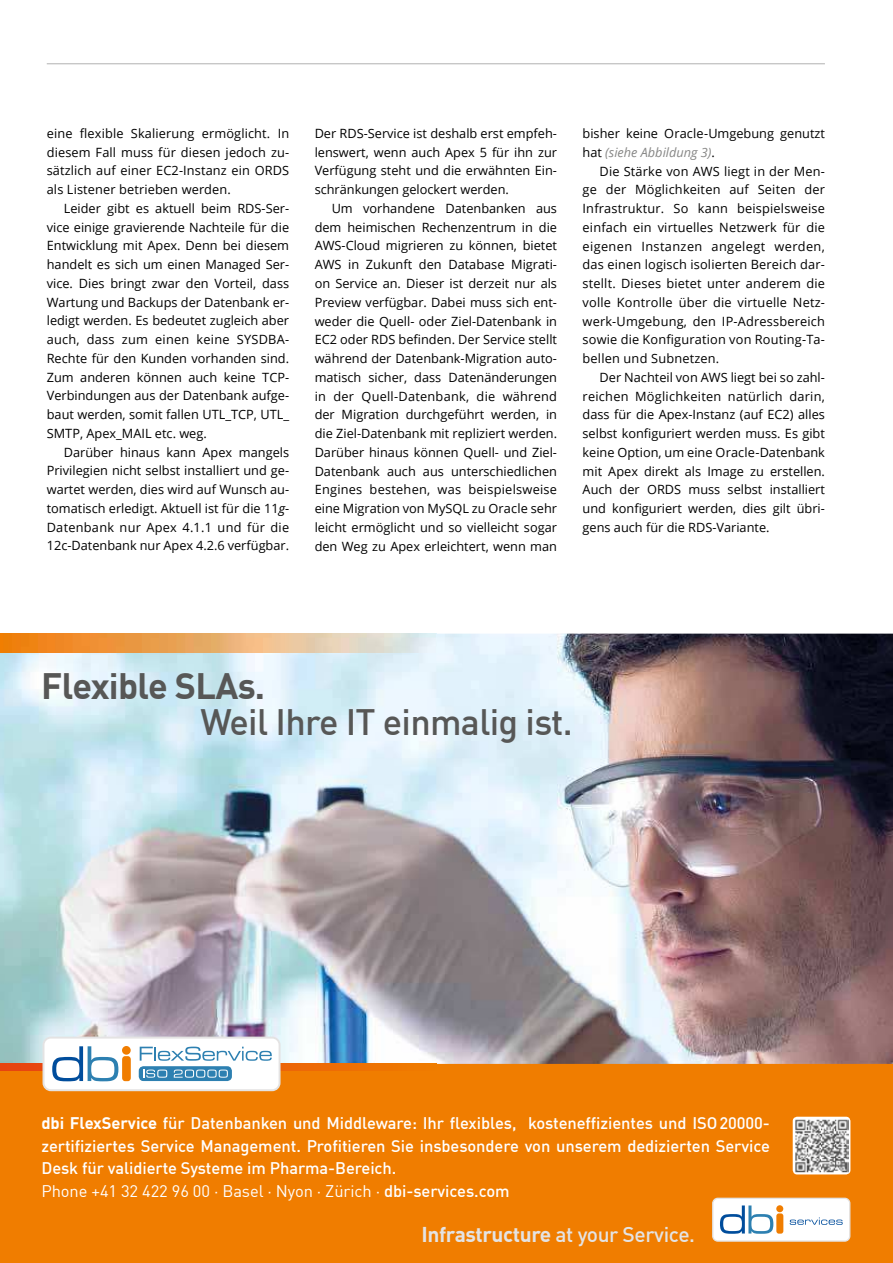
<style>
.page{position:relative;width:893px;height:1263px;background:#fff}
.page>*{position:absolute;margin:0;border:0;box-sizing:border-box;transform-origin:0 0}
.t1{font:500 36px "DIN Offc";letter-spacing:-.02em;color:#575756}
.t2{font:700 36px "DIN Offc";letter-spacing:-.02em;color:#575756}
.t3{font:700 21px "DIN Offc";letter-spacing:-.02em;color:#e4e3e3}
.t4{font:500 16.5px/22.5px "DIN Offc";letter-spacing:-.005em;color:#fff}
.t5{font:12.75px/18.8px "Open Sans";color:#000;text-align:justify}
.s1{font-style:italic}
.s2{font-style:italic;color:#878786}
.s3{font-weight:700}
.s4{font-weight:400}
.s5{font-weight:500}
</style>
<div class="page">
<hr style="left:47px;top:64px;width:778px;height:1px;background:#b2b2b2">
<div style="left:0;top:1064px;width:893px;height:199px;background:#f07d00"></div>
<img style="left:0;top:634px;width:893px;height:430px">
<svg style="left:0;top:1065px;width:370px;height:6px"></svg>
<img style="left:0;top:1064px;width:436px;height:1px">
<img style="left:0;top:634px;width:436px;height:19px">
<svg style="left:793px;top:1117px;width:57px;height:57px"></svg>
<img style="left:795px;top:1118px;width:54px;height:54px">
<svg style="left:712px;top:1198px;width:138px;height:44px;background:#e5ecf0"></svg>
<div style="left:776px;top:1205px;width:7px;height:7px;background:#f07d00;border-radius:50%"></div>
<div style="left:776px;top:1213px;width:7px;height:20px;background:#f07d00;border-radius:3px"></div>
<svg style="left:43px;top:1036px;width:238px;height:55px"></svg>
<div style="left:122px;top:1046px;width:9px;height:9px;background:#f07d00;border-radius:50%"></div>
<div style="left:122px;top:1056px;width:9px;height:25px;background:#f07d00;border-radius:3px"></div>
<p class="t5" style="left:47px;top:123px;width:244px">eine flexible Skalierung ermöglicht. In diesem Fall muss für diesen jedoch zu&shy;sätzlich auf einer EC2-Instanz ein ORDS als Listener betrieben werden.</p>
<p class="t5" style="left:47px;top:198px;width:244px;text-indent:17px">Leider gibt es aktuell beim RDS-Ser&shy;vice einige gravierende Nachteile für die Entwicklung mit Apex. Denn bei diesem handelt es sich um einen Managed Ser&shy;vice. Dies bringt zwar den Vorteil, dass Wartung und Backups der Datenbank er&shy;ledigt werden. Es bedeutet zugleich aber auch, dass zum einen keine SYSDBA-Rechte für den Kunden vorhanden sind.<br>Zum anderen können auch keine TCP-Verbindungen aus der Datenbank aufge&shy;baut werden, somit fallen UTL_TCP, UTL_ SMTP, Apex_MAIL etc. weg.</p>
<p class="t5" style="left:47px;top:442px;width:244px;text-indent:17px">Darüber hinaus kann Apex mangels Privilegien nicht selbst installiert und ge&shy;wartet werden, dies wird auf Wunsch au&shy;tomatisch erledigt. Aktuell ist für die 11<span class="s1">g</span>-Datenbank nur Apex 4.1.1 und für die 12c-Datenbank nur Apex 4.2.6 verfügbar.</p>
<p class="t5" style="left:315px;top:124px;width:244px">Der RDS-Service ist deshalb erst empfeh&shy;lenswert, wenn auch Apex 5 für ihn zur Verfügung steht und die erwähnten Ein&shy;schränkungen gelockert werden.</p>
<p class="t5" style="left:315px;top:199px;width:244px;text-indent:17px">Um vorhandene Datenbanken aus dem heimischen Rechenzentrum in die AWS-Cloud migrieren zu können, bietet AWS in Zukunft den Database Migrati&shy;on Service an. Dieser ist derzeit nur als Preview verfügbar. Dabei muss sich ent&shy;weder die Quell- oder Ziel-Datenbank in EC2 oder RDS befinden. Der Service stellt während der Datenbank-Migration auto&shy;matisch sicher, dass Datenänderungen in der Quell-Datenbank, die während der Migration durchgeführt werden, in die Ziel-Datenbank mit repliziert werden.<br>Darüber hinaus können Quell- und Ziel-Datenbank auch aus unterschiedlichen Engines bestehen, was beispielsweise eine Migration von MySQL zu Oracle sehr leicht ermöglicht und so vielleicht sogar den Weg zu Apex erleichtert, wenn man</p>
<p class="t5" style="left:583px;top:125px;width:244px">bisher keine Oracle-Umgebung genutzt hat <span class="s2">(siehe Abbildung 3)</span>.</p>
<p class="t5" style="left:583px;top:161px;width:244px;text-indent:17px">Die Stärke von AWS liegt in der Men&shy;ge der Möglichkeiten auf Seiten der Infrastruktur. So kann beispielsweise einfach ein virtuelles Netzwerk für die eigenen Instanzen angelegt werden, das einen logisch isolierten Bereich dar&shy;stellt. Dieses bietet unter anderem die volle Kontrolle über die virtuelle Netz&shy;werk-Umgebung, den IP-Adressbereich sowie die Konfiguration von Routing-Ta&shy;bellen und Subnetzen.</p>
<p class="t5" style="left:583px;top:368px;width:244px;text-indent:17px">Der Nachteil von AWS liegt bei so zahl&shy;reichen Möglichkeiten natürlich darin, dass für die Apex-Instanz (auf EC2) alles selbst konfiguriert werden muss. Es gibt keine Option, um eine Oracle-Datenbank mit Apex direkt als Image zu erstellen.<br>Auch der ORDS muss selbst installiert und konfiguriert werden, dies gilt übri&shy;gens auch für die RDS-Variante.</p>
<h1 class="t2" style="left:41px;top:666px;width:225px">Flexible SLAs.</h1>
<h1 class="t1" style="left:200px;top:709px;width:374px">Weil Ihre IT einmalig ist.</h1>
<p class="t4" style="left:41px;top:1114px;width:730px"><span class="s3">dbi FlexService</span> für Datenbanken und Middleware: Ihr flexibles, kosteneffizientes und ISO 20000- zer ti fiziertes Service Management. Profitieren Sie insbesondere von unserem dedizierten Service Desk für validierte Systeme im Pharma-Bereich.<br><span class="s4">Phone +41 32 422 96 00 · Basel · Nyon · Zürich ·</span> dbi-services.com</p>
<h2 class="t3" style="left:421px;top:1222px;width:275px">Infrastructure <span class="s5">at your Service.</span></h2>
</div>
